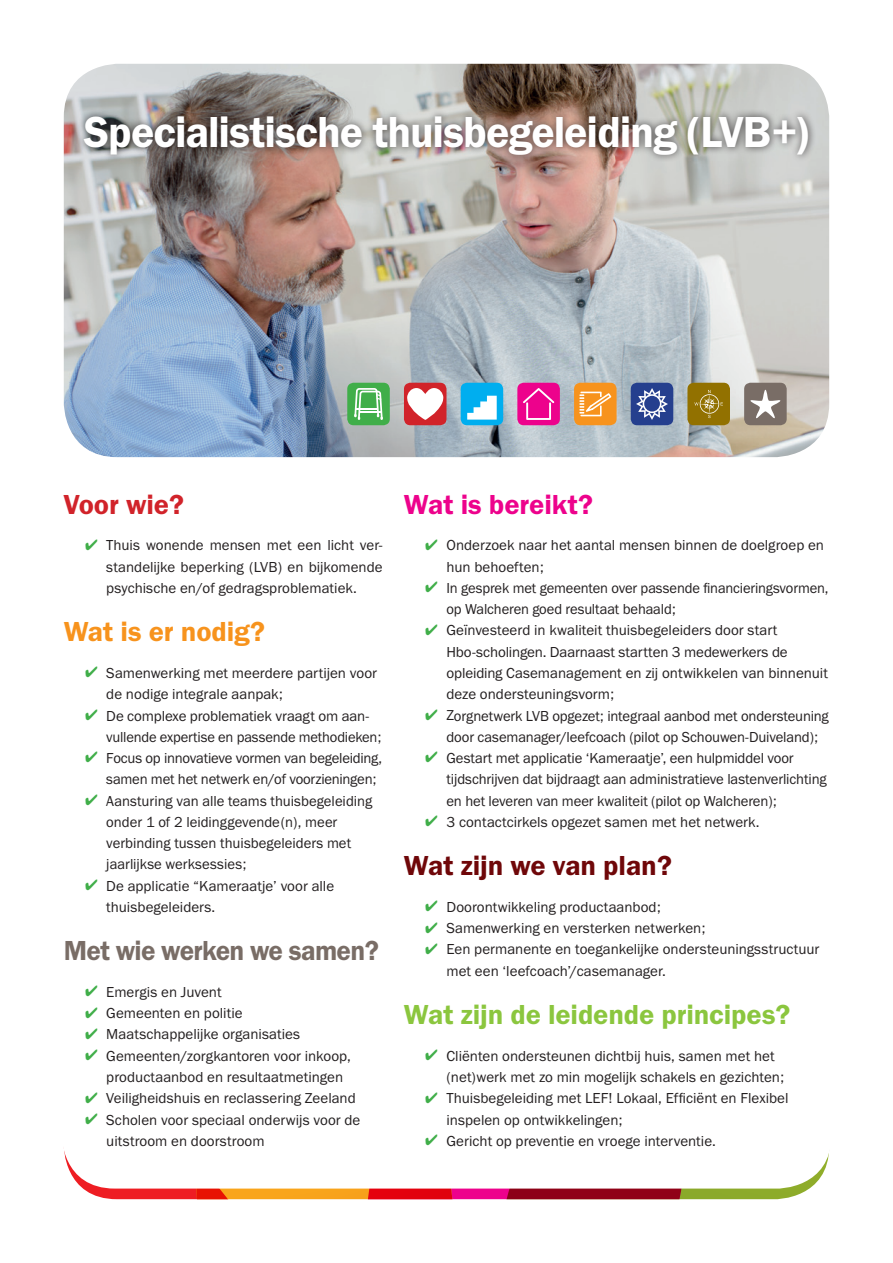
<style>
.page{position:relative;width:893px;height:1263px;background:#fff}
.page>*{position:absolute;margin:0;border:0;box-sizing:border-box;transform-origin:0 0}
.t1{font:45px "Franklin Got URWT Dem";letter-spacing:-.02em;color:#fff}
.t2{font:28.5px "Franklin Got URWT Dem";letter-spacing:-.005em;color:#8bc63e}
.t3{font:28.5px "Franklin Got URWT Dem";letter-spacing:-.025em;color:#796d66;scale:.95 1}
.t4{font:28.5px "Franklin Got URWT Dem";letter-spacing:-.01em;color:#6f0709}
.t5{font:28.5px "Franklin Got URWT Dem";letter-spacing:-.005em;color:#f7931d}
.t6{font:28.5px "Franklin Got URWT Dem";letter-spacing:-.005em;color:#ed028c}
.t7{font:28.5px "Franklin Got URWT Dem";letter-spacing:-.005em;color:#d1232a}
.t8{font:15px/21.3px "Franklin Got URWT Boo";color:#231f20}
.s1{color:#40ae49}
</style>
<div class="page">
<svg style="left:64px;top:1151px;width:131px;height:48px;fill:#ee1d23"></svg>
<svg style="left:195px;top:1153px;width:634px;height:46px;background:#c66440"></svg>
<img style="left:64px;top:64px;width:765px;height:393px">
<div style="left:62px;top:784px;width:769px;height:404px;background:#fff;border-radius:53px"></div>
<div style="left:347px;top:383px;width:43px;height:42px;background:#40ae49;border-radius:6px"></div>
<svg style="left:354px;top:388px;width:29px;height:32px"></svg>
<div style="left:404px;top:383px;width:42px;height:42px;background:#d1232a;border-radius:6px"></div>
<svg style="left:407px;top:388px;width:37px;height:32px"></svg>
<div style="left:461px;top:383px;width:42px;height:42px;background:#00aeef;border-radius:6px"></div>
<svg style="left:467px;top:396px;width:30px;height:24px"></svg>
<div style="left:517px;top:383px;width:43px;height:42px;background:#ed028c;border-radius:6px"></div>
<svg style="left:523px;top:388px;width:31px;height:32px"></svg>
<div style="left:574px;top:383px;width:43px;height:42px;background:#f7931d;border-radius:6px"></div>
<svg style="left:579px;top:392px;width:32px;height:24px"></svg>
<div style="left:631px;top:383px;width:42px;height:42px;background:#253f8e;border-radius:6px"></div>
<svg style="left:636px;top:388px;width:32px;height:32px"></svg>
<div style="left:687px;top:383px;width:43px;height:42px;background:#927100;border-radius:6px"></div>
<svg style="left:694px;top:390px;width:29px;height:28px"></svg>
<div style="left:744px;top:383px;width:43px;height:42px;background:#796d66;border-radius:6px"></div>
<svg style="left:750px;top:389px;width:31px;height:30px"></svg>
<div style="left:77px;top:108px;width:739px;height:55px;background:#231f20;opacity:.75"></div>
<p class="t1" style="left:84px;top:107px;width:727px">Specialistische thuisbegeleiding (LVB+)</p>
<p class="t7" style="left:64px;top:488px;width:122px">Voor wie?</p>
<p class="t8" style="left:106px;top:535px;width:278px;text-align:justify;text-indent:-21px"><span class="s1">✔</span> Thuis wonende mensen met een licht ver&shy;standelijke beperking (LVB) en bijkomende psychische en/of gedragsproblematiek.</p>
<p class="t5" style="left:64px;top:616px;width:203px">Wat is er nodig?</p>
<p class="t8" style="left:106px;top:662px;width:272px;text-indent:-21px"><span class="s1">✔</span> Samenwerking met meerdere partijen voor de nodige integrale aanpak;</p>
<p class="t8" style="left:106px;top:705px;width:277px;text-indent:-21px"><span class="s1">✔</span> De complexe problematiek vraagt om aan&shy;vullende expertise en passende methodieken;</p>
<p class="t8" style="left:106px;top:748px;width:277px;text-indent:-21px"><span class="s1">✔</span> Focus op innovatieve vormen van begeleiding, samen met het netwerk en/of voorzieningen;</p>
<p class="t8" style="left:106px;top:790px;width:267px;text-indent:-21px"><span class="s1">✔</span> Aansturing van alle teams thuisbegeleiding onder 1 of 2 leidinggevende(n), meer</p>
<p class="t8" style="left:106px;top:833px;width:246px">verbinding tussen thuisbegeleiders met jaarlijkse werksessies;</p>
<p class="t8" style="left:85px;top:875px;width:251px"><span class="s1">✔</span> De applicatie “Kameraatje’ voor alle</p>
<p class="t8" style="left:106px;top:896px;width:111px">thuisbegeleiders.</p>
<p class="t3" style="left:64px;top:935px;width:333px">Met wie werken we samen?</p>
<p class="t8" style="left:85px;top:981px;width:138px"><span class="s1">✔</span> Emergis en Juvent</p>
<p class="t8" style="left:85px;top:1003px;width:159px"><span class="s1">✔</span> Gemeenten en politie</p>
<p class="t8" style="left:85px;top:1024px;width:217px"><span class="s1">✔</span> Maatschappelijke organisaties</p>
<p class="t8" style="left:106px;top:1045px;width:246px;text-indent:-21px"><span class="s1">✔</span> Gemeenten/zorgkantoren voor inkoop, productaanbod en resultaatmetingen</p>
<p class="t8" style="left:85px;top:1088px;width:272px"><span class="s1">✔</span> Veiligheidshuis en reclassering Zeeland</p>
<p class="t8" style="left:106px;top:1109px;width:256px;text-indent:-21px"><span class="s1">✔</span> Scholen voor speciaal onderwijs voor de uitstroom en doorstroom</p>
<p class="t6" style="left:404px;top:488px;width:191px">Wat is bereikt?</p>
<p class="t8" style="left:446px;top:535px;width:379px;text-indent:-21px"><span class="s1">✔</span> Onderzoek naar het aantal mensen binnen de doelgroep en hun behoeften;</p>
<p class="t8" style="left:446px;top:577px;width:383px;text-indent:-21px"><span class="s1">✔</span> In gesprek met gemeenten over passende financieringsvormen, op Walcheren goed resultaat behaald;</p>
<p class="t8" style="left:446px;top:620px;width:383px;text-indent:-21px"><span class="s1">✔</span> Geïnvesteerd in kwaliteit thuisbegeleiders door start Hbo-scholingen. Daarnaast startten 3 medewerkers de opleiding Casemanagement en zij ontwikkelen van binnenuit deze ondersteuningsvorm;</p>
<p class="t8" style="left:446px;top:705px;width:384px;text-indent:-21px"><span class="s1">✔</span> Zorgnetwerk LVB opgezet; integraal aanbod met ondersteuning door casemanager/leefcoach (pilot op Schouwen-Duiveland);</p>
<p class="t8" style="left:446px;top:748px;width:382px;text-indent:-21px"><span class="s1">✔</span> Gestart met applicatie ‘Kameraatje’, een hulpmiddel voor tijdschrijven dat bijdraagt aan administratieve lastenverlichting en het leveren van meer kwaliteit (pilot op Walcheren);</p>
<p class="t8" style="left:425px;top:811px;width:336px"><span class="s1">✔</span> 3 contactcirkels opgezet samen met het netwerk.</p>
<p class="t4" style="left:404px;top:849px;width:269px">Wat zijn we van plan?</p>
<p class="t8" style="left:425px;top:896px;width:237px"><span class="s1">✔</span> Doorontwikkeling productaanbod;</p>
<p class="t8" style="left:425px;top:918px;width:282px"><span class="s1">✔</span> Samenwerking en versterken netwerken;</p>
<p class="t8" style="left:446px;top:939px;width:374px;text-indent:-21px"><span class="s1">✔</span> Een permanente en toegankelijke ondersteuningsstructuur met een ‘leefcoach’/casemanager.</p>
<p class="t2" style="left:404px;top:998px;width:388px">Wat zijn de leidende principes?</p>
<p class="t8" style="left:425px;top:1045px;width:351px"><span class="s1">✔</span> Cliënten ondersteunen dichtbij huis, samen met het</p>
<p class="t8" style="left:446px;top:1066px;width:339px">(net)werk met zo min mogelijk schakels en gezichten;</p>
<p class="t8" style="left:446px;top:1088px;width:344px;text-indent:-21px"><span class="s1">✔</span> Thuisbegeleiding met LEF! Lokaal, Efficiënt en Flexibel inspelen op ontwikkelingen;</p>
<p class="t8" style="left:425px;top:1130px;width:292px"><span class="s1">✔</span> Gericht op preventie en vroege interventie.</p>
</div>
